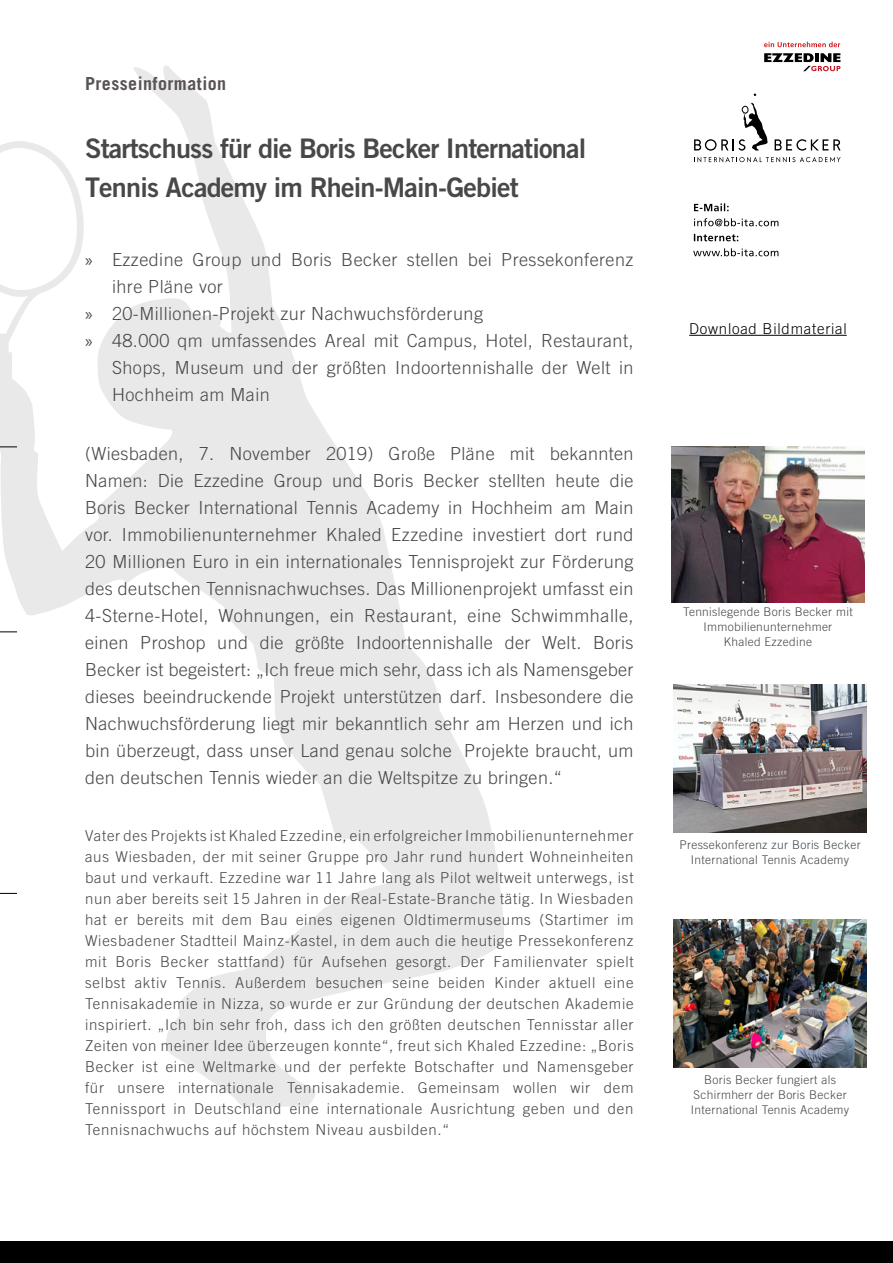
<style>
.page{position:relative;width:893px;height:1263px;background:#fff}
.page>*{position:absolute;margin:0;border:0;box-sizing:border-box;transform-origin:0 0}
.Überschrift_PM{font:27px/39px "Trade Gothic LT Bold Two";letter-spacing:-.03em;color:#494848}
.Teaser_PM{font:300 18px/27px "Trade Gothic LT";letter-spacing:.025em;color:#494848;text-align:justify}
.Presseinformation_Üb{font:700 18px "Trade Gothic LT";letter-spacing:.025em;color:#595353}
.Fließtext_PM{font:300 15px/21px "Trade Gothic LT";letter-spacing:.05em;color:#494848;text-align:justify}
.Fließtext_PM-2{font:300 15px "Trade Gothic LT";letter-spacing:.05em;color:#000}
.Bildunterschrif{font:300 12px/15px "Trade Gothic LT";letter-spacing:.025em;color:#494848;text-align:center}
.s1{font-family:"Myriad Pro";font-weight:400}
</style>
<div class="page">
<svg style="left:0;top:66px;width:504px;height:1041px"></svg>
<svg style="left:0;top:141px;width:87px;height:258px"></svg>
<svg style="left:0;top:447px;width:17px;height:1px"></svg>
<svg style="left:0;top:631px;width:17px;height:1px"></svg>
<svg style="left:0;top:893px;width:17px;height:1px"></svg>
<div style="left:0;top:1242px;width:893px;height:21px;background:#000"></div>
<svg style="left:693px;top:248px;width:85px;height:8px"></svg>
<svg style="left:694px;top:234px;width:44px;height:7px"></svg>
<svg style="left:694px;top:218px;width:84px;height:8px"></svg>
<svg style="left:694px;top:203px;width:35px;height:8px"></svg>
<svg style="left:775px;top:139px;width:66px;height:12px"></svg>
<svg style="left:694px;top:157px;width:147px;height:5px"></svg>
<svg style="left:694px;top:103px;width:74px;height:48px"></svg>
<svg style="left:764px;top:42px;width:76px;height:5px"></svg>
<svg style="left:764px;top:53px;width:76px;height:18px"></svg>
<img style="left:674px;top:685px;width:192px;height:148px">
<img style="left:672px;top:446px;width:192px;height:157px">
<hr style="left:689px;top:335px;width:158px;height:1px;background:#000">
<img style="left:674px;top:919px;width:192px;height:148px">
<p class="Presseinformation_Üb" style="left:85px;top:73px;width:143px">Presseinformation</p>
<p class="Überschrift_PM" style="left:85px;top:128px;width:503px">Startschuss für die Boris Becker International<br>Tennis Academy im Rhein-Main-Gebiet</p>
<p class="Teaser_PM" style="left:112px;top:245px;width:523px;text-indent:-27px"><span class="s1">»</span> Ezzedine Group und Boris Becker stellen bei Pressekonferenz ihre Pläne vor</p>
<p class="Teaser_PM" style="left:85px;top:299px;width:399px"><span class="s1">»</span> 20-Millionen-Projekt zur Nachwuchsförderung</p>
<p class="Teaser_PM" style="left:112px;top:326px;width:523px;text-indent:-27px"><span class="s1">»</span> 48.000 qm umfassendes Areal mit Campus, Hotel, Restaurant, Shops, Museum und der größten Indoortennishalle der Welt in Hochheim am Main</p>
<p class="Teaser_PM" style="left:85px;top:440px;width:550px">(Wiesbaden, 7. November 2019) Große Pläne mit bekannten Namen: Die Ezzedine Group und Boris Becker stellten heute die Boris Becker International Tennis Academy in Hochheim am Main vor. Immobilienunternehmer Khaled Ezzedine investiert dort rund 20 Millionen Euro in ein internationales Tennisprojekt zur Förderung des deutschen Tennisnachwuchses. Das Millionenprojekt umfasst ein 4-Sterne-Hotel, Wohnungen, ein Restaurant, eine Schwimmhalle, einen Proshop und die größte Indoortennishalle der Welt. Boris Becker ist begeistert: „Ich freue mich sehr, dass ich als Namensgeber dieses beeindruckende Projekt unterstützen darf. Insbesondere die Nachwuchsförderung liegt mir bekanntlich sehr am Herzen und ich bin überzeugt, dass unser Land genau solche Projekte braucht, um den deutschen Tennis wieder an die Weltspitze zu bringen.“</p>
<p class="Fließtext_PM-2" style="left:689px;top:320px;width:159px">Download Bildmaterial</p>
<p class="Bildunterschrif" style="left:683px;top:604px;width:171px">Tennislegende Boris Becker mit<br>Immobilienunternehmer</p>
<p class="Bildunterschrif" style="left:724px;top:634px;width:90px">Khaled Ezzedine</p>
<p class="Fließtext_PM" style="left:85px;top:825px;width:550px">Vater des Projekts ist Khaled Ezzedine, ein erfolgreicher Immobilienunternehmer aus Wiesbaden, der mit seiner Gruppe pro Jahr rund hundert Wohneinheiten baut und verkauft. Ezzedine war 11 Jahre lang als Pilot weltweit unterwegs, ist nun aber bereits seit 15 Jahren in der Real-Estate-Branche tätig. In Wiesbaden hat er bereits mit dem Bau eines eigenen Oldtimermuseums (Startimer im Wiesbadener Stadtteil Mainz-Kastel, in dem auch die heutige Pressekonferenz mit Boris Becker stattfand) für Aufsehen gesorgt. Der Familienvater spielt selbst aktiv Tennis. Außerdem besuchen seine beiden Kinder aktuell eine Tennisakademie in Nizza, so wurde er zur Gründung der deutschen Akademie inspiriert. „Ich bin sehr froh, dass ich den größten deutschen Tennisstar aller Zeiten von meiner Idee überzeugen konnte“, freut sich Khaled Ezzedine: „Boris Becker ist eine Weltmarke und der perfekte Botschafter und Namensgeber für unsere internationale Tennisakademie. Gemeinsam wollen wir dem Tennissport in Deutschland eine internationale Ausrichtung geben und den Tennisnachwuchs auf höchstem Niveau ausbilden.“</p>
<p class="Bildunterschrif" style="left:679px;top:837px;width:183px">Pressekonferenz zur Boris Becker<br>International Tennis Academy</p>
<p class="Bildunterschrif" style="left:704px;top:1072px;width:133px">Boris Becker fungiert als</p>
<p class="Bildunterschrif" style="left:693px;top:1087px;width:155px">Schirmherr der Boris Becker</p>
<p class="Bildunterschrif" style="left:691px;top:1102px;width:160px">International Tennis Academy</p>
</div>
